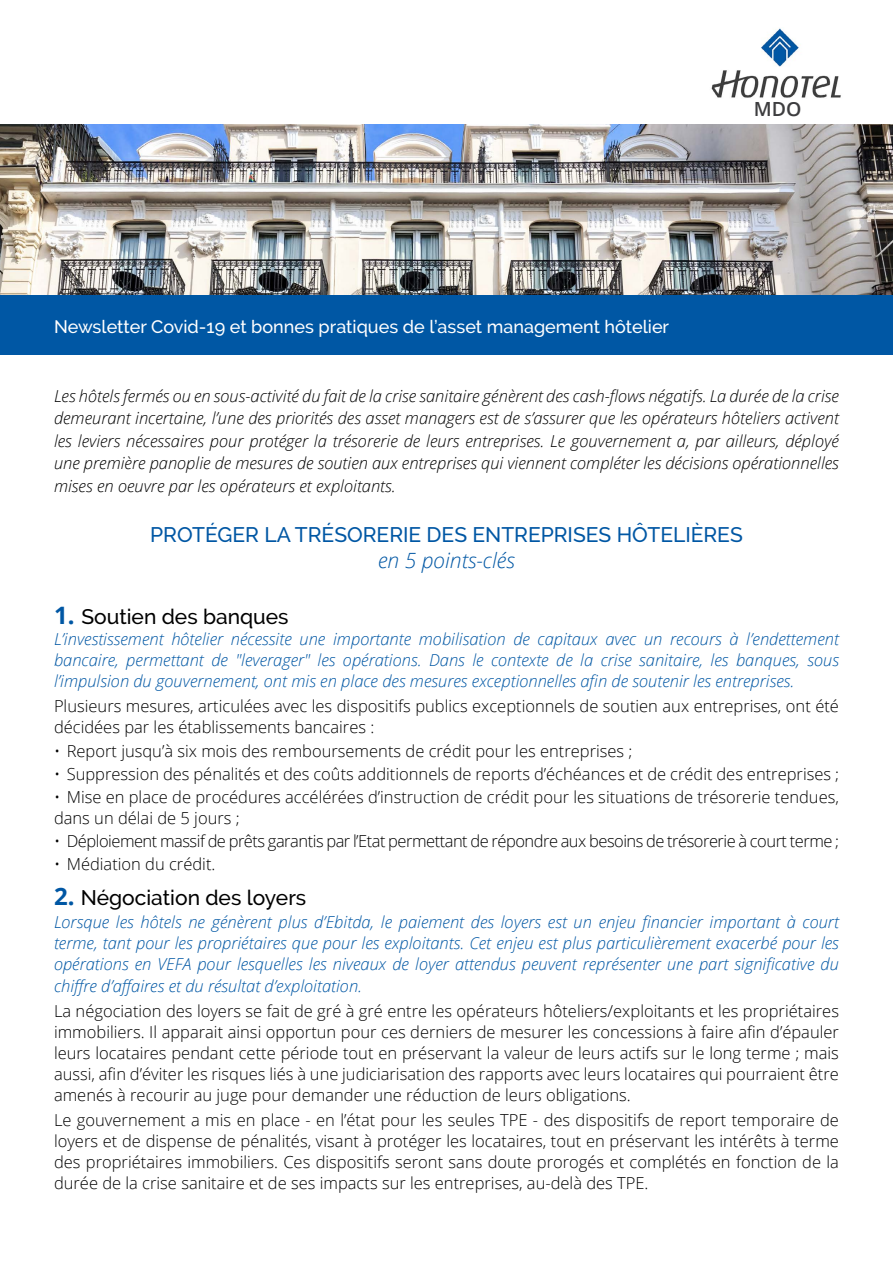
<style>
.page{position:relative;width:893px;height:1263px;background:#fff}
.page>*{position:absolute;margin:0;border:0;box-sizing:border-box;transform-origin:0 0}
.t1{font:500 21px/25.2px "Raleway";color:#0057a4;text-align:center}
.t2{font:500 21px "Raleway";color:#000}
.t3{font:600 19.5px "Open Sans";color:#3d3d3f}
.t4{font:500 18px "Raleway";color:#fff}
.t5{font:300 16.5px/21px "Open Sans";color:#000}
.t6{font:italic 300 16.5px/21px "Open Sans";color:#0057a4;text-align:justify}
.t7{font:italic 300 16.5px/22.5px "Open Sans";color:#000;text-align:justify}
.t8{font:300 16.5px "Open Sans";letter-spacing:-.03em;color:#000}
.s1{font-family:"Open Sans";font-weight:300;font-style:italic}
.s2{font-family:"Open Sans";font-weight:700;font-size:24px;color:#0057a4}
</style>
<div class="page">
<img style="left:711px;top:28px;width:130px;height:70px">
<img style="left:0;top:124px;width:893px;height:172px">
<div style="left:0;top:296px;width:893px;height:59px;background:#0057a4"></div>
<p class="t4" style="left:54px;top:316px;width:617px">Newsletter Covid-19 et bonnes pratiques de l’asset management hôtelier</p>
<p class="t3" style="left:754px;top:96px;width:49px">MDO</p>
<p class="t7" style="left:54px;top:384px;width:786px">Les hôtels fermés ou en sous-activité du fait de la crise sanitaire génèrent des cash-flows négatifs. La durée de la crise demeurant incertaine, l’une des priorités des asset managers est de s’assurer que les opérateurs hôteliers activent les leviers nécessaires pour protéger la trésorerie de leurs entreprises. Le gouvernement a, par ailleurs, déployé une première panoplie de mesures de soutien aux entreprises qui viennent compléter les décisions opérationnelles mises en oeuvre par les opérateurs et exploitants.</p>
<p class="t1" style="left:150px;top:522px;width:594px">PROTÉGER LA TRÉSORERIE DES ENTREPRISES HÔTELIÈRES <span class="s1">en 5 points-clés</span></p>
<p class="t2" style="left:54px;top:605px;width:236px"><span class="s2">1.</span> Soutien des banques</p>
<p class="t6" style="left:54px;top:628px;width:786px">L’investissement hôtelier nécessite une importante mobilisation de capitaux avec un recours à l’endettement bancaire, permettant de "leverager" les opérations. Dans le contexte de la crise sanitaire, les banques, sous l’impulsion du gouvernement, ont mis en place des mesures exceptionnelles afin de soutenir les entreprises.</p>
<p class="t5" style="left:54px;top:695px;width:786px">Plusieurs mesures, articulées avec les dispositifs publics exceptionnels de soutien aux entreprises, ont été décidées par les établissements bancaires :</p>
<p class="t5" style="left:54px;top:740px;width:580px">• Report jusqu’à six mois des remboursements de crédit pour les entreprises ;</p>
<p class="t5" style="left:54px;top:763px;width:786px">• Suppression des pénalités et des coûts additionnels de reports d’échéances et de crédit des entreprises ;</p>
<p class="t5" style="left:54px;top:786px;width:786px">• Mise en place de procédures accélérées d’instruction de crédit pour les situations de trésorerie tendues, dans un délai de 5 jours ;</p>
<p class="t8" style="left:54px;top:830px;width:787px">• Déploiement massif de prêts garantis par l’Etat permettant de répondre aux besoins de trésorerie à court terme ;</p>
<p class="t5" style="left:54px;top:853px;width:163px">• Médiation du crédit.</p>
<p class="t2" style="left:54px;top:886px;width:254px"><span class="s2">2.</span> Négociation des loyers</p>
<p class="t6" style="left:54px;top:911px;width:786px">Lorsque les hôtels ne génèrent plus d’Ebitda, le paiement des loyers est un enjeu financier important à court terme, tant pour les propriétaires que pour les exploitants. Cet enjeu est plus particulièrement exacerbé pour les opérations en VEFA pour lesquelles les niveaux de loyer attendus peuvent représenter une part significative du chiffre d’affaires et du résultat d’exploitation.</p>
<p class="t5" style="left:54px;top:1000px;width:786px;text-align:justify">La négociation des loyers se fait de gré à gré entre les opérateurs hôteliers/exploitants et les propriétaires immobiliers. Il apparait ainsi opportun pour ces derniers de mesurer les concessions à faire afin d’épauler leurs locataires pendant cette période tout en préservant la valeur de leurs actifs sur le long terme ; mais aussi, afin d’éviter les risques liés à une judiciarisation des rapports avec leurs locataires qui pourraient être amenés à recourir au juge pour demander une réduction de leurs obligations.</p>
<p class="t5" style="left:54px;top:1109px;width:786px;text-align:justify">Le gouvernement a mis en place - en l’état pour les seules TPE - des dispositifs de report temporaire de loyers et de dispense de pénalités, visant à protéger les locataires, tout en préservant les intérêts à terme des propriétaires immobiliers. Ces dispositifs seront sans doute prorogés et complétés en fonction de la durée de la crise sanitaire et de ses impacts sur les entreprises, au-delà des TPE.</p>
</div>
